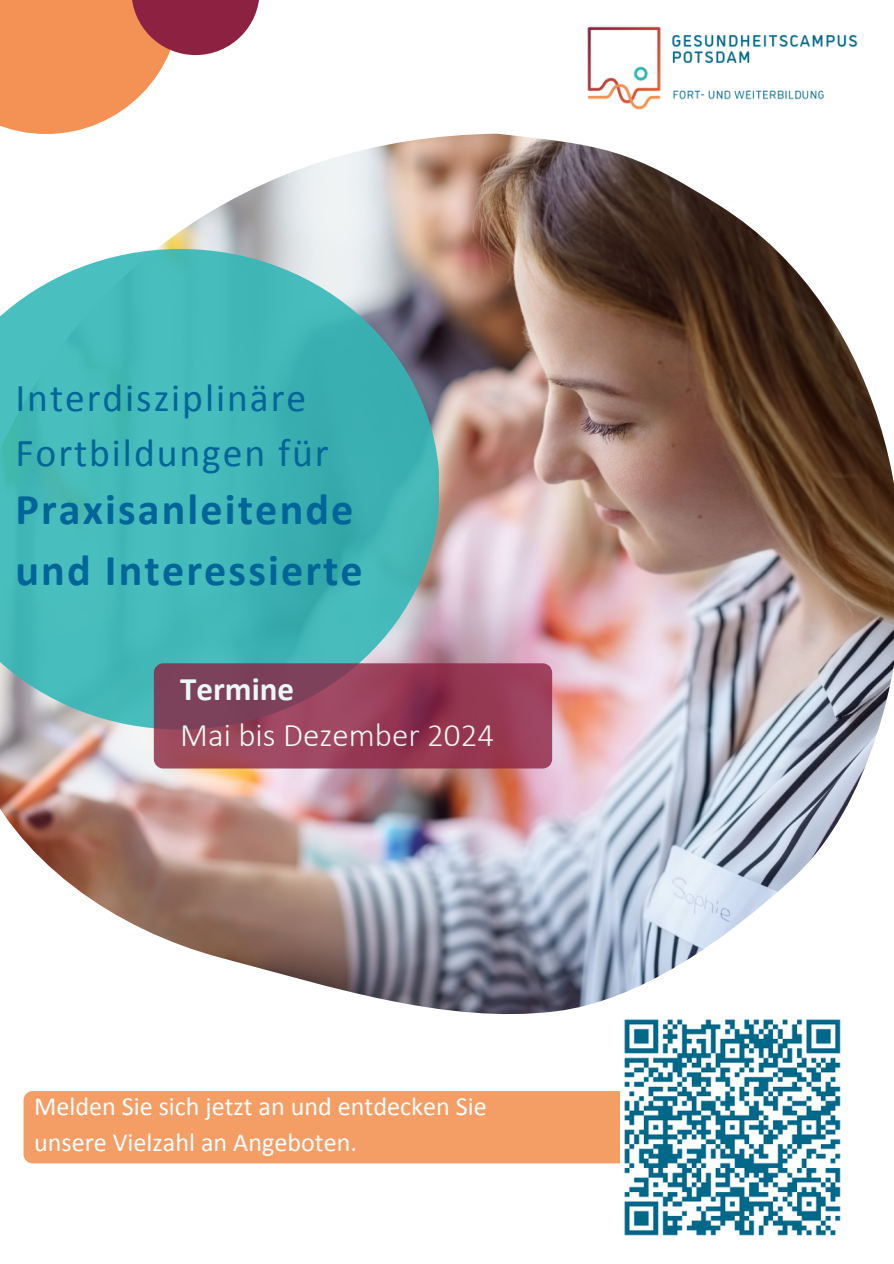
<style>
.page{position:relative;width:894px;height:1264px;background:#fff}
.page>*{position:absolute;margin:0;border:0;box-sizing:border-box;transform-origin:0 0}
.t1{font:700 44.1px/60.8px "Calibri";letter-spacing:.05em;color:#069}
.t2{font:39.6px/55.2px "Calibri";letter-spacing:.05em;color:#069}
.t3{font:300 33px "Calibri";color:#fff}
.t4{font:700 33px "Calibri";color:#fff}
.t5{font:26.1px "Calibri";color:#fff}
</style>
<div class="page">
<img style="left:587px;top:26px;width:271px;height:84px">
<svg style="left:0;top:0;width:169px;height:134px;background:#f4a16c"></svg>
<svg style="left:131px;top:0;width:128px;height:55px;background:#a74a5b"></svg>
<img style="left:0;top:134px;width:893px;height:880px">
<svg style="left:0;top:249px;width:439px;height:480px;background:#52b7b8"></svg>
<div style="left:24px;top:1091px;width:596px;height:72px;background:#f49d65"></div>
<img style="left:624px;top:1019px;width:217px;height:217px">
<svg style="left:154px;top:663px;width:398px;height:105px;background:#913f59"></svg>
<p class="t2" style="left:15px;top:373px;width:314px">Interdisziplinäre<br>Fortbildungen für</p>
<p class="t1" style="left:15px;top:483px;width:349px">Praxisanleitende und Interessierte</p>
<p class="t4" style="left:180px;top:675px;width:115px">Termine</p>
<p class="t3" style="left:180px;top:721px;width:315px">Mai bis Dezember 2024</p>
<h1 class="t5" style="left:34px;top:1095px;width:454px">Melden Sie sich jetzt an und entdecken Sie</h1>
<h2 class="t5" style="left:34px;top:1131px;width:324px">unsere Vielzahl an Angeboten.</h2>
</div>
